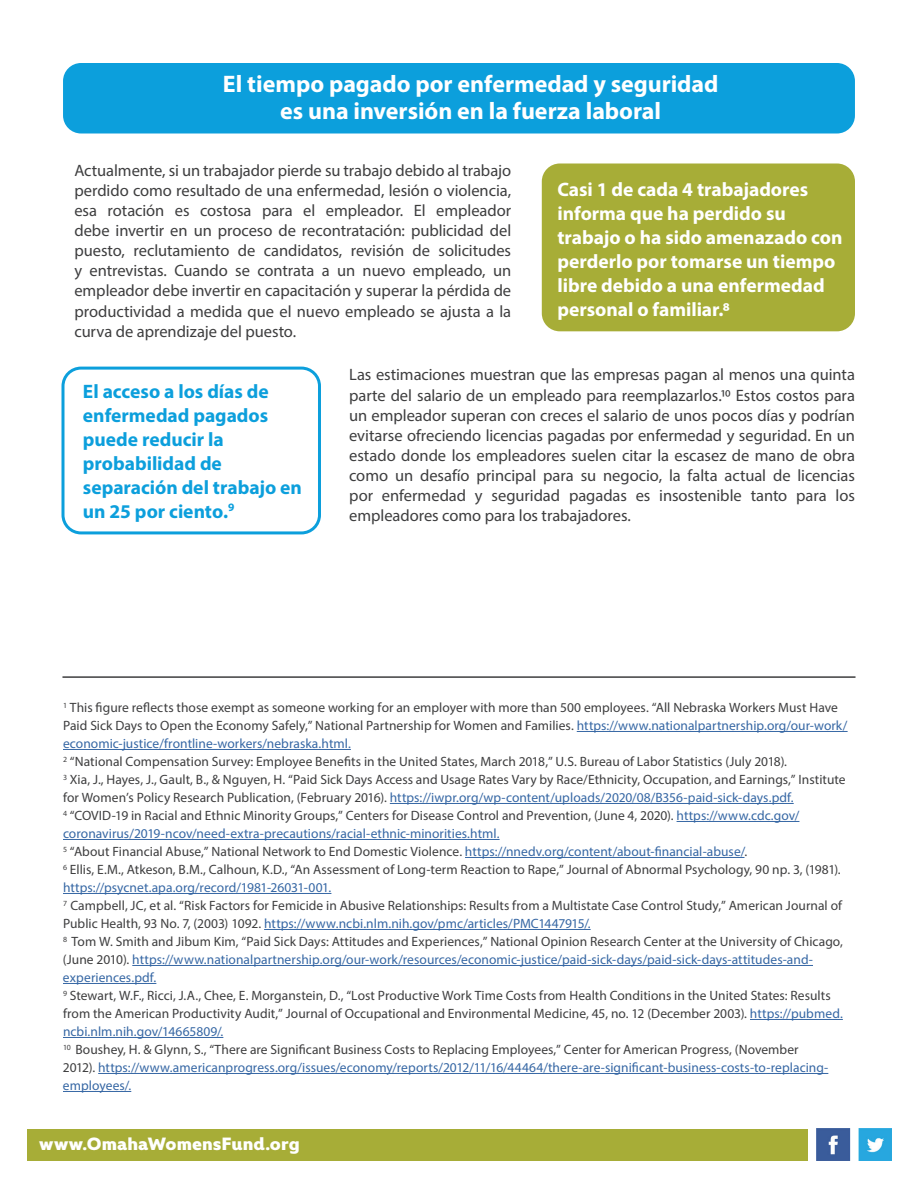
<style>
.page{position:relative;width:918px;height:1188px;background:#fff}
.page>*{position:absolute;margin:0;border:0;box-sizing:border-box;transform-origin:0 0}
.t1{font:700 24px/27px "Myriad Pro";letter-spacing:-.005em;color:#fff;text-align:center}
.t2{font:700 19.5px/24px "Myriad Pro";color:#fff}
.t3{font:700 19.5px/24px "Myriad Pro";color:#0c9fdc}
.t4{font:900 18px "Kyrial Display Pro";color:#fff}
.t5{font:16.5px/20.1px "Myriad Pro";color:#3e3e3f;text-align:justify}
.t6{font:13.5px/18px "Myriad Pro";letter-spacing:.005em;color:#3e3e3f}
.s1{color:#3667a4}
</style>
<div class="page">
<hr style="left:577px;top:731px;width:271px;height:1px;background:#3667a4">
<hr style="left:63px;top:749px;width:288px;height:1px;background:#3667a4">
<hr style="left:390px;top:803px;width:404px;height:1px;background:#3667a4">
<hr style="left:677px;top:821px;width:122px;height:1px;background:#3667a4">
<hr style="left:63px;top:839px;width:437px;height:1px;background:#3667a4">
<hr style="left:465px;top:857px;width:280px;height:1px;background:#3667a4">
<hr style="left:63px;top:893px;width:268px;height:1px;background:#3667a4">
<hr style="left:264px;top:929px;width:327px;height:1px;background:#3667a4">
<hr style="left:132px;top:965px;width:681px;height:1px;background:#3667a4">
<hr style="left:63px;top:983px;width:93px;height:1px;background:#3667a4">
<hr style="left:750px;top:1019px;width:93px;height:1px;background:#3667a4">
<hr style="left:63px;top:1037px;width:160px;height:1px;background:#3667a4">
<hr style="left:98px;top:1073px;width:730px;height:1px;background:#3667a4">
<hr style="left:63px;top:1091px;width:68px;height:1px;background:#3667a4">
<div style="left:27px;top:1129px;width:781px;height:32px;background:#a7ad37"></div>
<img style="left:817px;top:1129px;width:74px;height:32px">
<hr style="left:62px;top:676px;width:794px;height:2px;background:#3e3e3f">
<div style="left:542px;top:164px;width:313px;height:167px;background:#a7ad37;border-radius:18px"></div>
<div style="left:61px;top:367px;width:260px;height:167px;border:3px solid #0c9fdc;border-radius:18px"></div>
<div style="left:63px;top:63px;width:792px;height:71px;background:#0c9fdc;border-radius:18px"></div>
<h1 class="t1" style="left:223px;top:70px;width:497px">El tiempo pagado por enfermedad y seguridad es una inversión en la fuerza laboral</h1>
<p class="t5" style="left:74px;top:160px;width:438px">Actualmente, si un trabajador pierde su trabajo debido al trabajo perdido como resultado de una enfermedad, lesión o violencia, esa rotación es costosa para el empleador. El empleador debe invertir en un proceso de recontratación: publicidad del puesto, reclutamiento de candidatos, revisión de solicitudes y entrevistas. Cuando se contrata a un nuevo empleado, un empleador debe invertir en capacitación y superar la pérdida de productividad a medida que el nuevo empleado se ajusta a la curva de aprendizaje del puesto.</p>
<h2 class="t2" style="left:557px;top:177px;width:287px">Casi 1 de cada 4 trabajadores informa que ha perdido su trabajo o ha sido amenazado con perderlo por tomarse un tiempo libre debido a una enfermedad personal o familiar.8</h2>
<h2 class="t3" style="left:83px;top:379px;width:221px">El acceso a los días de enfermedad pagados puede reducir la probabilidad de separación del trabajo en un 25 por ciento.<sup>9</sup></h2>
<p class="t5" style="left:349px;top:365px;width:507px">Las estimaciones muestran que las empresas pagan al menos una quinta parte del salario de un empleado para reemplazarlos.10 Estos costos para un empleador superan con creces el salario de unos pocos días y podrían evitarse ofreciendo licencias pagadas por enfermedad y seguridad. En un estado donde los empleadores suelen citar la escasez de mano de obra como un desafío principal para su negocio, la falta actual de licencias por enfermedad y seguridad pagadas es insostenible tanto para los empleadores como para los trabajadores.</p>
<p class="t6" style="left:63px;top:698px;width:786px"><sup>1</sup> This figure reflects those exempt as someone working for an employer with more than 500 employees. “All Nebraska Workers Must Have Paid Sick Days to Open the Economy Safely,” National Partnership for Women and Families. <span class="s1">https://www.nationalpartnership.org/our-work/ economic-justice/frontline-workers/nebraska.html.<br></span><sup>2</sup> “National Compensation Survey: Employee Benefits in the United States, March 2018,” U.S. Bureau of Labor Statistics (July 2018).<br><sup>3</sup> Xia, J., Hayes, J., Gault, B., &amp; Nguyen, H. “Paid Sick Days Access and Usage Rates Vary by Race/Ethnicity, Occupation, and Earnings,” Institute for Women’s Policy Research Publication, (February 2016). <span class="s1">https://iwpr.org/wp-content/uploads/2020/08/B356-paid-sick-days.pdf.<br></span><sup>4</sup> “COVID-19 in Racial and Ethnic Minority Groups,” Centers for Disease Control and Prevention, (June 4, 2020). <span class="s1">https://www.cdc.gov/ coronavirus/2019-ncov/need-extra-precautions/racial-ethnic-minorities.html.<br></span><sup>5</sup> “About Financial Abuse,” National Network to End Domestic Violence. <span class="s1">https://nnedv.org/content/about-financial-abuse/</span>.<br><sup>6</sup> Ellis, E.M., Atkeson, B.M., Calhoun, K.D., “An Assessment of Long-term Reaction to Rape,” Journal of Abnormal Psychology, 90 np. 3, (1981). <span class="s1">https://psycnet.apa.org/record/1981-26031-001.<br></span><sup>7</sup> Campbell, JC, et al. “Risk Factors for Femicide in Abusive Relationships: Results from a Multistate Case Control Study,” American Journal of Public Health, 93 No. 7, (2003) 1092. <span class="s1">https://www.ncbi.nlm.nih.gov/pmc/articles/PMC1447915/.<br></span><sup>8</sup> Tom W. Smith and Jibum Kim, “Paid Sick Days: Attitudes and Experiences,” National Opinion Research Center at the University of Chicago, (June 2010). <span class="s1">https://www.nationalpartnership.org/our-work/resources/economic-justice/paid-sick-days/paid-sick-days-attitudes-and&shy;experiences.pdf.<br></span><sup>9</sup> Stewart, W.F., Ricci, J.A., Chee, E. Morganstein, D., “Lost Productive Work Time Costs from Health Conditions in the United States: Results from the American Productivity Audit,” Journal of Occupational and Environmental Medicine, 45, no. 12 (December 2003). <span class="s1">https://pubmed. ncbi.nlm.nih.gov/14665809/.<br></span><sup>10</sup> Boushey, H. &amp; Glynn, S., “There are Significant Business Costs to Replacing Employees,” Center for American Progress, (November<br>2012). <span class="s1">https://www.americanprogress.org/issues/economy/reports/2012/11/16/44464/there-are-significant-business-costs-to-replacing&shy;employees/.</span></p>
<h3 class="t4" style="left:39px;top:1130px;width:262px">www.OmahaWomensFund.org</h3>
</div>
